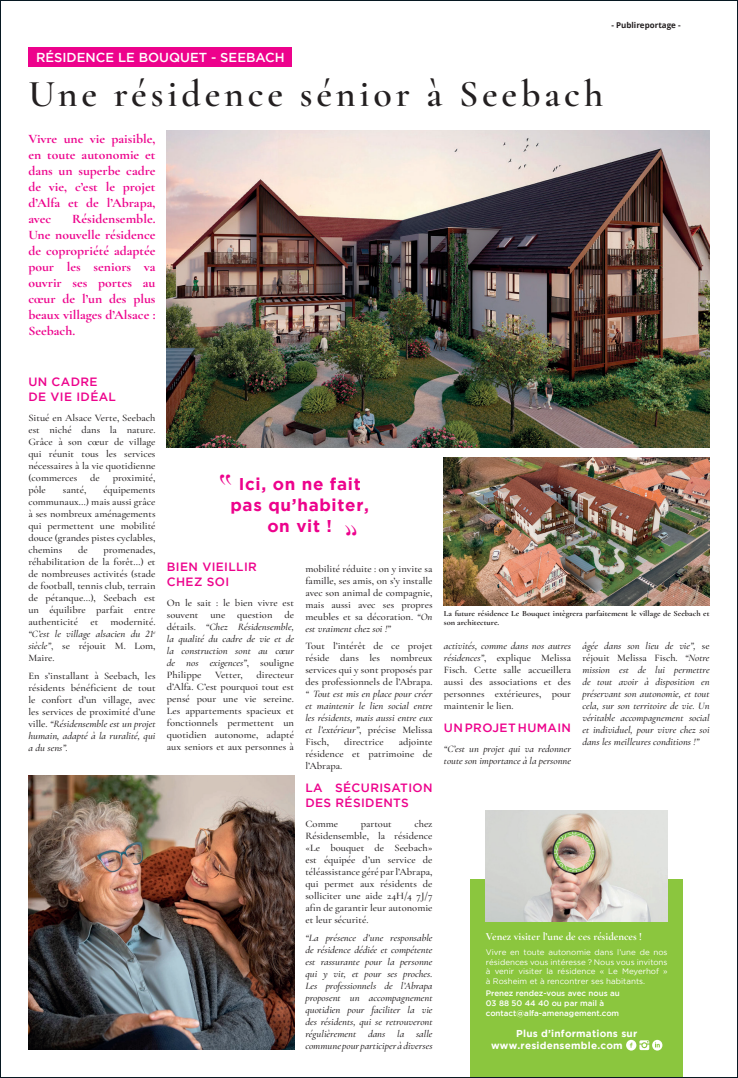
<style>
.page{position:relative;width:738px;height:1078px;background:#fff}
.page>*{position:absolute;margin:0;border:0;box-sizing:border-box;transform-origin:0 0}
.t1{font:600 38px "Cormorant Garamond";letter-spacing:.1em;color:#231f20}
.t2{font:700 17px/21px "Gotham";letter-spacing:.04em;color:#ed028c;text-align:center}
.t3{font:700 13px/16px "Cormorant Garamond";color:#ed028c;text-align:justify;scale:1.05 1}
.t4{font:500 13px "Gotham";color:#fff}
.t5{font:500 12px/14.4px "Gotham";letter-spacing:.03em;color:#ed028c}
.t6{font:700 11px "Cormorant Garamond";color:#fff}
.t7{font:500 10px/12px "Cormorant Garamond";color:#231f20;text-align:justify;scale:1.05 1}
.t8{font:italic 500 10px/12px "Cormorant Garamond";color:#231f20;text-align:justify;scale:1.05 1}
.t9{font:italic 500 10px/12px "Cormorant Garamond";color:#231f20;scale:1.04 1}
.t10{font:500 10px/12px "Cormorant Garamond";color:#231f20;text-align:justify;scale:1.04 1}
.t11{font:700 10px/12px "Gotham";letter-spacing:.02em;color:#fff}
.t12{font:8px/9.6px "Gotham";color:#fff;text-align:justify}
.t13{font:700 8px/9px "Cormorant Garamond";color:#231f20;scale:1.05 1}
.t14{font:500 8px/9.6px "Gotham";color:#fff}
.t15{font:700 8px "Open Sans";color:#231f20}
.s1{font-style:italic}
.s2{font-weight:400}
.s3{font-style:normal}
</style>
<div class="page">
<img style="left:167px;top:130px;width:542px;height:318px">
<div style="left:470px;top:878px;width:212px;height:199px;background:#8bc63e"></div>
<img style="left:485px;top:810px;width:182px;height:111px">
<svg style="left:626px;top:1039px;width:36px;height:11px"></svg>
<div style="left:28px;top:47px;width:264px;height:20px;background:#ed028c"></div>
<img style="left:28px;top:775px;width:266px;height:274px">
<img style="left:443px;top:457px;width:266px;height:148px">
<h3 class="t4" style="left:36px;top:50px;width:250px">RÉSIDENCE LE BOUQUET - SEEBACH</h3>
<h1 class="t1" style="left:28px;top:70px;width:576px">Une résidence sénior à Seebach</h1>
<p class="t15" style="left:611px;top:20px;width:71px">- Publireportage -</p>
<h3 class="t3" style="left:28px;top:130px;width:122px">Vivre une vie paisible, en toute autonomie et dans un superbe cadre de vie, c’est le projet d’Alfa et de l’Abrapa, avec</h3>
<h3 class="t3" style="left:28px;top:210px;width:122px;text-indent:44px">Résidensemble.<br>Une nouvelle résidence de copropriété adaptée pour les seniors va ouvrir ses portes au cœur de l’un des plus beaux villages d’Alsace :<br>Seebach.</h3>
<p class="t5" style="left:28px;top:374px;width:89px">UN CADRE<br>DE VIE IDÉAL</p>
<p class="t7" style="left:28px;top:412px;width:122px">Situé en Alsace Verte, Seebach est niché dans la nature.<br>Grâce à son cœur de village qui réunit tous les services nécessaires à la vie quotidienne (commerces</p>
<p class="t7" style="left:90px;top:472px;width:11px">de</p>
<p class="t7" style="left:113px;top:472px;width:42px">proximité,</p>
<p class="t7" style="left:28px;top:484px;width:18px">pôle</p>
<p class="t7" style="left:63px;top:484px;width:24px">santé,</p>
<p class="t7" style="left:28px;top:484px;width:122px;text-indent:75px">équipements communaux…) mais aussi grâce à ses nombreux aménagements qui permettent une mobilité douce (grandes pistes cyclables, chemins</p>
<p class="t7" style="left:28px;top:544px;width:122px;text-indent:75px">promenades, réhabilitation de la forêt…) et de nombreuses activités (stade de football, tennis club, terrain de pétanque…), Seebach est un équilibre parfait entre authenticité et modernité. <span class="s1">“C’est le village alsacien du 21</span><sup>e </sup><span class="s1">siècle”</span><span class="s2">,</span> se réjouit M. Lom, Maire.</p>
<p class="t7" style="left:28px;top:669px;width:122px">En s’installant à Seebach, les résidents bénéficient de tout le confort d’un village, avec les services de proximité d’une ville. <span class="s1">“Résidensemble est un projet humain, adapté à la ruralité, qui a du sens”.</span></p>
<p class="t7" style="left:78px;top:544px;width:11px">de</p>
<h2 class="t2" style="left:230px;top:472px;width:140px">Ici, on ne fait pas qu’habiter, on vit !</h2>
<p class="t5" style="left:167px;top:559px;width:91px">BIEN VIEILLIR<br>CHEZ SOI</p>
<p class="t8" style="left:167px;top:596px;width:122px"><span class="s3">On le sait : le bien vivre est souvent une question de détails.</span> “Chez Résidensemble, la qualité du cadre de vie et de la construction sont au cœur de nos exigences”<span class="s3">, souligne Philippe</span></p>
<p class="t7" style="left:167px;top:668px;width:122px;text-indent:89px">directeur d’Alfa. C’est pourquoi tout est pensé pour une vie sereine.<br>Les appartements spacieux et fonctionnels permettent un quotidien autonome, adapté aux seniors et aux personnes à</p>
<p class="t7" style="left:215px;top:668px;width:28px">Vetter,</p>
<p class="t7" style="left:305px;top:562px;width:122px">mobilité réduite : on y invite sa famille, ses amis, on s’y installe avec son animal de compagnie, mais aussi avec ses propres meubles et sa décoration. <span class="s1">“On est vraiment chez soi !”</span></p>
<p class="t7" style="left:305px;top:640px;width:122px">Tout l’intérêt de ce projet réside dans les nombreux services qui y sont proposés par des professionnels de l’Abrapa.</p>
<p class="t8" style="left:305px;top:687px;width:122px">“ Tout est mis en place pour créer et maintenir le lien social entre les résidents, mais aussi entre eux et l’extérieur”<span class="s3">, précise Melissa Fisch,</span></p>
<p class="t7" style="left:305px;top:736px;width:122px;text-indent:93px">adjointe résidence et patrimoine de l’Abrapa.</p>
<p class="t5" style="left:305px;top:780px;width:128px">LA SÉCURISATION<br>DES RÉSIDENTS</p>
<p class="t7" style="left:305px;top:817px;width:33px">Comme</p>
<p class="t7" style="left:360px;top:817px;width:31px">partout</p>
<p class="t7" style="left:344px;top:736px;width:39px">directrice</p>
<p class="t7" style="left:305px;top:817px;width:122px;text-indent:109px">chez Résidensemble, la résidence «Le bouquet de Seebach» est équipée d’un service de téléassistance géré par l’Abrapa, qui permet aux résidents de solliciter une aide 24H/4 7J/7 afin de garantir leur autonomie et leur sécurité.</p>
<p class="t8" style="left:305px;top:930px;width:122px">“La présence d’une responsable de résidence dédiée et compétente est rassurante pour la personne qui y vit, et pour ses proches.<br>Les professionnels de l’Abrapa proposent un accompagnement quotidien pour faciliter la vie des résidents, qui se retrouveront régulièrement dans la salle commune pour participer à diverses</p>
<p class="t13" style="left:443px;top:608px;width:254px">La future résidence Le Bouquet intègrera parfaitement le village de Seebach et son architecture.</p>
<p class="t10" style="left:443px;top:639px;width:124px"><span class="s1">activités, comme dans nos autres résidences”</span>, explique Melissa Fisch. Cette salle accueillera aussi des associations et des personnes extérieures, pour maintenir le lien.</p>
<p class="t5" style="left:443px;top:720px;width:128px">UN PROJET HUMAIN</p>
<p class="t9" style="left:443px;top:742px;width:124px">“C’est un projet qui va redonner toute son importance à la personne</p>
<p class="t9" style="left:582px;top:638px;width:124px;text-align:justify">âgée dans son lieu de vie”, <span class="s3">se réjouit Melissa Fisch.</span> “Notre mission est de lui permettre de tout avoir à disposition en préservant son autonomie, et tout cela, sur son territoire de vie. Un véritable accompagnement social et individuel, pour vivre chez soi dans les meilleures conditions !”</p>
<p class="t6" style="left:485px;top:929px;width:158px">Venez visiter l’une de ces résidences !</p>
<p class="t12" style="left:485px;top:947px;width:183px">Vivre en toute autonomie dans l’une de nos résidences vous intéresse ? Nous vous invitons à venir visiter la résidence « Le Meyerhof » à Rosheim et à rencontrer ses habitants.</p>
<p class="t14" style="left:485px;top:988px;width:135px">Prenez rendez-vous avec nous au<br>03 88 50 44 40 ou par mail à contact@alfa-amenagement.com</p>
<p class="t11" style="left:490px;top:1027px;width:147px;text-indent:25px">Plus d’informations sur www.residensemble.com</p>
</div>
